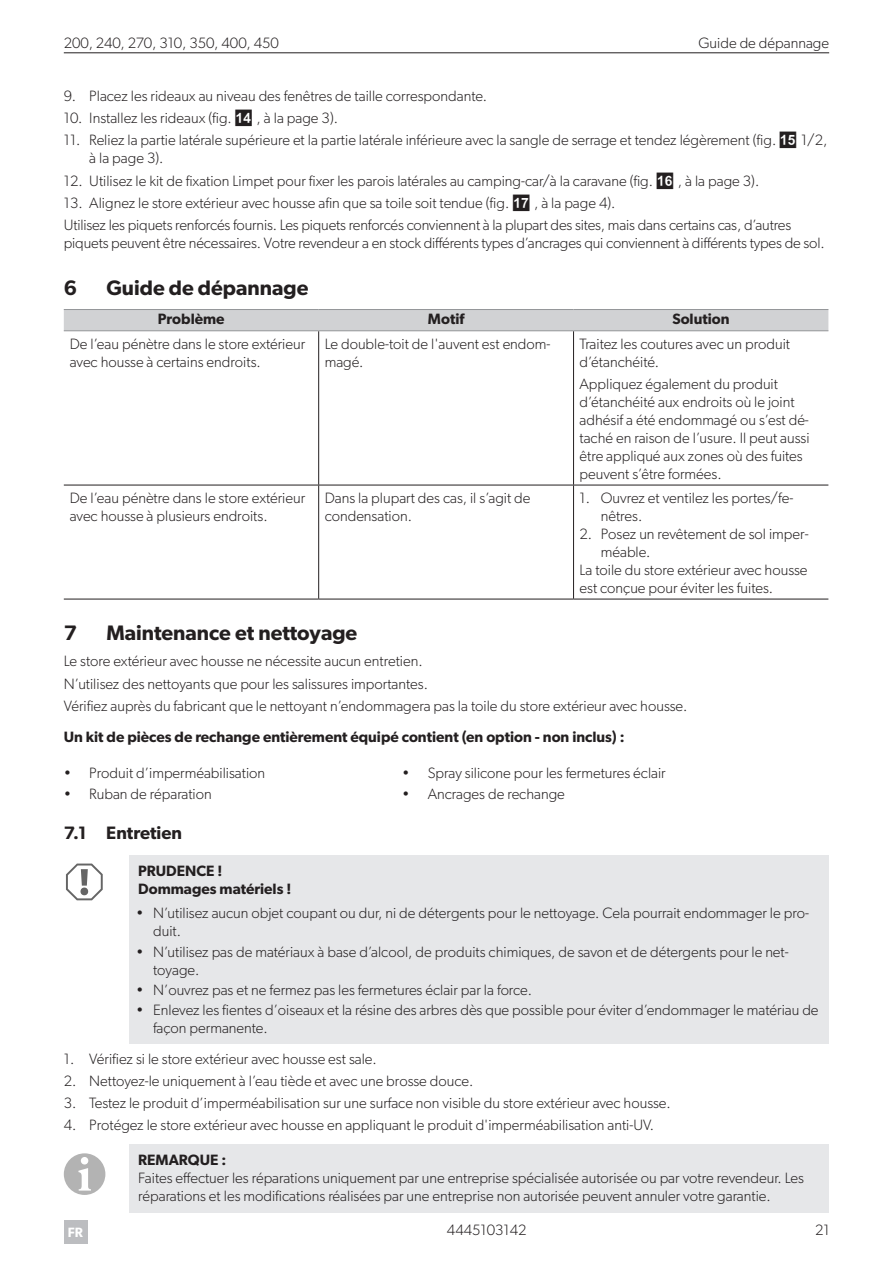
<style>
.page{position:relative;width:893px;height:1263px;background:#fff}
.page>*{position:absolute;margin:0;border:0;box-sizing:border-box;transform-origin:0 0}
.t1{font:600 21px "Gibson";color:#231f20}
.t2{font:600 18px "Gibson";color:#231f20}
.t3{font:300 15px/18px "Gibson";color:#231f20}
.t4{font:600 15px/18px "Gibson";color:#231f20}
.t5{font:600 13.5px "Gibson";color:#fff}
.s1{font-family:"Waeco Num";font-weight:400}
</style>
<div class="page">
<hr style="left:64px;top:52px;width:765px;height:1px;background:#231f20">
<div style="left:64px;top:1221px;width:23px;height:23px;background:#bcbdc0"></div>
<div style="left:130px;top:855px;width:699px;height:32px;background:#e6e7e9"></div>
<div style="left:130px;top:878px;width:699px;height:27px;background:#e6e7e9"></div>
<div style="left:130px;top:900px;width:699px;height:48px;background:#e6e7e9"></div>
<div style="left:130px;top:938px;width:699px;height:48px;background:#e6e7e9"></div>
<div style="left:130px;top:976px;width:699px;height:30px;background:#e6e7e9"></div>
<div style="left:130px;top:996px;width:699px;height:48px;background:#e6e7e9"></div>
<div style="left:130px;top:1145px;width:699px;height:32px;background:#e6e7e9"></div>
<div style="left:130px;top:1167px;width:699px;height:46px;background:#e6e7e9"></div>
<div style="left:64px;top:310px;width:764px;height:20px;background:#d1d2d4"></div>
<hr style="left:318px;top:331px;width:1px;height:154px;background:#231f20">
<hr style="left:573px;top:331px;width:1px;height:154px;background:#231f20">
<hr style="left:318px;top:485px;width:1px;height:114px;background:#231f20">
<hr style="left:573px;top:485px;width:1px;height:114px;background:#231f20">
<hr style="left:64px;top:309px;width:255px;height:1px;background:#939598">
<hr style="left:319px;top:309px;width:255px;height:1px;background:#939598">
<hr style="left:574px;top:309px;width:254px;height:1px;background:#939598">
<hr style="left:64px;top:330px;width:255px;height:1px;background:#939598">
<hr style="left:319px;top:330px;width:255px;height:1px;background:#939598">
<hr style="left:574px;top:330px;width:254px;height:1px;background:#939598">
<hr style="left:64px;top:485px;width:255px;height:1px;background:#231f20">
<hr style="left:319px;top:485px;width:255px;height:1px;background:#231f20">
<hr style="left:574px;top:485px;width:254px;height:1px;background:#231f20">
<hr style="left:64px;top:599px;width:255px;height:1px;background:#231f20">
<hr style="left:319px;top:599px;width:255px;height:1px;background:#231f20">
<hr style="left:574px;top:599px;width:254px;height:1px;background:#231f20">
<svg style="left:66px;top:864px;width:37px;height:36px"></svg>
<svg style="left:64px;top:1153px;width:41px;height:42px"></svg>
<p class="t3" style="left:64px;top:34px;width:217px">200, 240, 270, 310, 350, 400, 450</p>
<p class="t3" style="left:698px;top:34px;width:132px">Guide de dépannage</p>
<p class="t3" style="left:64px;top:87px;width:425px">9. Placez les rideaux au niveau des fenêtres de taille correspondante.</p>
<p class="t3" style="left:64px;top:109px;width:276px">10. Installez les rideaux (fig. <span class="s1">d</span> , à la page 3).</p>
<p class="t3" style="left:89px;top:131px;width:740px;text-indent:-26px">11. Reliez la partie latérale supérieure et la partie latérale inférieure avec la sangle de serrage et tendez légèrement (fig. <span class="s1">e</span> 1/2, à la page 3).</p>
<p class="t3" style="left:64px;top:171px;width:697px">12. Utilisez le kit de fixation Limpet pour fixer les parois latérales au camping-car/à la caravane (fig. <span class="s1">f</span> , à la page 3).</p>
<p class="t3" style="left:64px;top:191px;width:729px;line-height:22.2px">13. Alignez le store extérieur avec housse afin que sa toile soit tendue (fig. <span class="s1">g</span> , à la page 4).<br>Utilisez les piquets renforcés fournis. Les piquets renforcés conviennent à la plupart des sites, mais dans certains cas, d’autres</p>
<p class="t3" style="left:64px;top:234px;width:762px">piquets peuvent être nécessaires. Votre revendeur a en stock différents types d’ancrages qui conviennent à différents types de sol.</p>
<h1 class="t1" style="left:64px;top:275px;width:15px">6</h1>
<h1 class="t1" style="left:106px;top:275px;width:204px">Guide de dépannage</h1>
<p class="t4" style="left:158px;top:310px;width:68px">Problème</p>
<p class="t4" style="left:428px;top:310px;width:38px">Motif</p>
<p class="t4" style="left:672px;top:310px;width:59px">Solution</p>
<p class="t3" style="left:70px;top:334px;width:237px">De l’eau pénètre dans le store extérieur avec housse à certains endroits.</p>
<p class="t3" style="left:325px;top:334px;width:227px">Le double-toit de l'auvent est endom&shy;magé.</p>
<p class="t3" style="left:580px;top:334px;width:212px">Traitez les coutures avec un produit d’étanchéité.</p>
<p class="t3" style="left:580px;top:375px;width:231px">Appliquez également du produit d’étanchéité aux endroits où le joint adhésif a été endommagé ou s’est dé&shy;taché en raison de l’usure. Il peut aussi être appliqué aux zones où des fuites peuvent s’être formées.</p>
<p class="t3" style="left:70px;top:489px;width:237px">De l’eau pénètre dans le store extérieur avec housse à plusieurs endroits.</p>
<p class="t3" style="left:325px;top:489px;width:207px">Dans la plupart des cas, il s’agit de condensation.</p>
<p class="t3" style="left:601px;top:489px;width:194px;text-indent:-21px">1. Ouvrez et ventilez les portes/fe&shy;nêtres.</p>
<p class="t3" style="left:580px;top:525px;width:231px">2. Posez un revêtement de sol imper-</p>
<p class="t3" style="left:601px;top:543px;width:51px">méable.</p>
<p class="t3" style="left:580px;top:561px;width:230px">La toile du store extérieur avec housse</p>
<p class="t3" style="left:580px;top:579px;width:195px">est conçue pour éviter les fuites.</p>
<h1 class="t1" style="left:64px;top:620px;width:15px">7</h1>
<h1 class="t1" style="left:106px;top:620px;width:252px">Maintenance et nettoyage</h1>
<p class="t3" style="left:64px;top:650px;width:625px;line-height:22.2px">Le store extérieur avec housse ne nécessite aucun entretien.<br>N’utilisez des nettoyants que pour les salissures importantes.<br>Vérifiez auprès du fabricant que le nettoyant n’endommagera pas la toile du store extérieur avec housse.</p>
<p class="t4" style="left:64px;top:727px;width:562px">Un kit de pièces de rechange entièrement équipé contient (en option - non inclus) :</p>
<p class="t3" style="left:64px;top:764px;width:203px">• Produit d’imperméabilisation</p>
<p class="t3" style="left:64px;top:784px;width:150px">• Ruban de réparation</p>
<p class="t3" style="left:402px;top:764px;width:265px">• Spray silicone pour les fermetures éclair</p>
<p class="t3" style="left:402px;top:784px;width:164px">• Ancrages de rechange</p>
<p class="t2" style="left:64px;top:822px;width:120px">7.1 Entretien</p>
<p class="t4" style="left:138px;top:861px;width:155px">PRUDENCE !<br>Dommages matériels !</p>
<p class="t3" style="left:153px;top:904px;width:657px;text-indent:-17px">• N’utilisez aucun objet coupant ou dur, ni de détergents pour le nettoyage. Cela pourrait endommager le pro&shy;duit.</p>
<p class="t3" style="left:153px;top:942px;width:637px;text-indent:-17px">• N’utilisez pas de matériaux à base d’alcool, de produits chimiques, de savon et de détergents pour le net&shy;toyage.</p>
<p class="t3" style="left:136px;top:980px;width:397px">• N’ouvrez pas et ne fermez pas les fermetures éclair par la force.</p>
<p class="t3" style="left:153px;top:1000px;width:667px;text-indent:-17px">• Enlevez les fientes d’oiseaux et la résine des arbres dès que possible pour éviter d’endommager le matériau de façon permanente.</p>
<p class="t3" style="left:64px;top:1049px;width:314px">1. Vérifiez si le store extérieur avec housse est sale.</p>
<p class="t3" style="left:64px;top:1071px;width:411px">2. Nettoyez-le uniquement à l’eau tiède et avec une brosse douce.</p>
<p class="t3" style="left:64px;top:1094px;width:608px">3. Testez le produit d’imperméabilisation sur une surface non visible du store extérieur avec housse.</p>
<p class="t3" style="left:64px;top:1116px;width:592px">4. Protégez le store extérieur avec housse en appliquant le produit d'imperméabilisation anti-UV.</p>
<p class="t4" style="left:138px;top:1151px;width:90px">REMARQUE :</p>
<p class="t3" style="left:138px;top:1169px;width:667px">Faites effectuer les réparations uniquement par une entreprise spécialisée autorisée ou par votre revendeur. Les réparations et les modifications réalisées par une entreprise non autorisée peuvent annuler votre garantie.</p>
<p class="t5" style="left:68px;top:1224px;width:17px">FR</p>
<p class="t3" style="left:447px;top:1220px;width:81px">4445103142</p>
<p class="t3" style="left:815px;top:1220px;width:16px">21</p>
</div>
